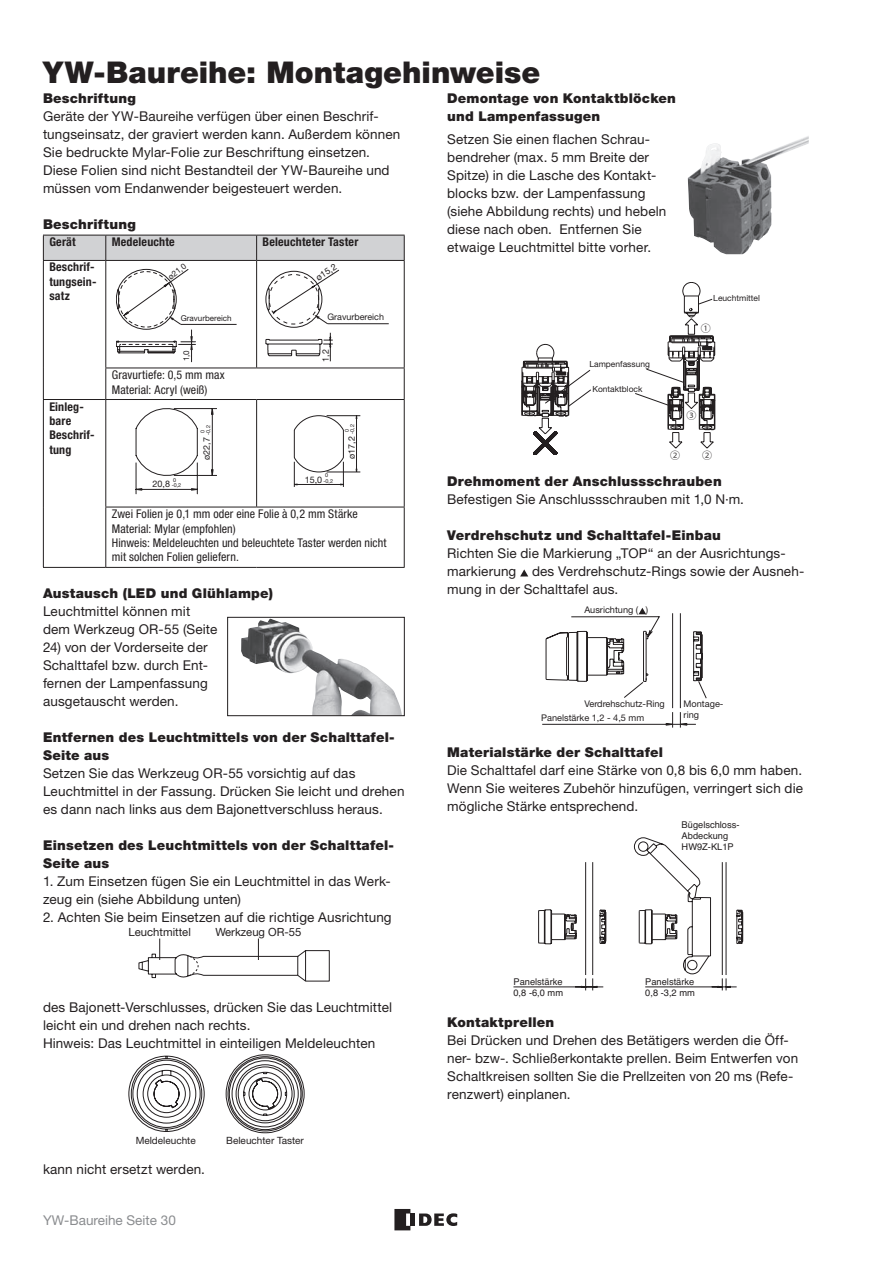
<style>
.page{position:relative;width:893px;height:1263px;background:#fff}
.page>*{position:absolute;margin:0;border:0;box-sizing:border-box;transform-origin:0 0}
.t1{font:900 30px "Helvetica Neue LT";color:#231f20}
.t2{font:13.5px/18px "Helvetica Neue LT";letter-spacing:.01em;color:#231f20}
.t3{font:900 13.5px/18px "Helvetica Neue LT";letter-spacing:.015em;color:#231f20}
.t4{font:13.5px "Helvetica Neue LT";color:#8a8c8f}
.t5{font:condensed 12px/14.4px "Helvetica Neue LT";letter-spacing:.005em;color:#231f20}
.t6{font:700 condensed 12px/14.4px "Helvetica Neue LT";letter-spacing:.015em;color:#231f20}
.t7{font:11.25px "Helvetica Neue LT";color:#231f20}
.t8{font:10.05px "Helvetica Neue LT";color:#231f20}
.t9{font:10.05px "Koz Go Pro Regular 90 pv RKSJ H";color:#231f20}
.t10{font:9.3px/11.1px "Helvetica";color:#231f20}
.t11{font:9.15px/10.9px "Helvetica Neue LT";color:#231f20}
.t12{font:9px "Helvetica Neue LT";color:#231f20}
.t13{font:8.4px "Helvetica Neue LT";color:#231f20}
.t14{font:8.1px "Helvetica Neue LT";color:#231f20}
.t15{font:5.4px/5.1px "Helvetica Neue LT";color:#231f20;text-align:center}
</style>
<div class="page">
<svg style="left:394px;top:1209px;width:16px;height:21px"></svg>
<div style="left:410px;top:1213px;width:5px;height:12px;background:#231f20"></div>
<svg style="left:419px;top:1213px;width:38px;height:12px"></svg>
<hr style="left:43px;top:261px;width:1px;height:107px;background:#231f20">
<hr style="left:105px;top:261px;width:1px;height:106px;background:#231f20">
<hr style="left:256px;top:261px;width:1px;height:106px;background:#231f20">
<hr style="left:404px;top:261px;width:1px;height:106px;background:#231f20">
<hr style="left:43px;top:368px;width:1px;height:31px;background:#231f20">
<hr style="left:105px;top:367px;width:151px;height:1px;background:#231f20">
<hr style="left:105px;top:368px;width:1px;height:31px;background:#231f20">
<hr style="left:256px;top:367px;width:148px;height:1px;background:#231f20">
<hr style="left:404px;top:368px;width:1px;height:31px;background:#231f20">
<hr style="left:43px;top:399px;width:63px;height:1px;background:#231f20">
<hr style="left:43px;top:400px;width:1px;height:107px;background:#231f20">
<hr style="left:106px;top:399px;width:150px;height:1px;background:#231f20">
<hr style="left:105px;top:400px;width:1px;height:106px;background:#231f20">
<hr style="left:256px;top:399px;width:148px;height:1px;background:#231f20">
<hr style="left:256px;top:400px;width:1px;height:106px;background:#231f20">
<hr style="left:404px;top:400px;width:1px;height:106px;background:#231f20">
<hr style="left:43px;top:507px;width:1px;height:60px;background:#231f20">
<hr style="left:105px;top:506px;width:151px;height:1px;background:#231f20">
<hr style="left:105px;top:507px;width:1px;height:60px;background:#231f20">
<hr style="left:256px;top:506px;width:148px;height:1px;background:#231f20">
<hr style="left:404px;top:507px;width:1px;height:60px;background:#231f20">
<hr style="left:43px;top:567px;width:63px;height:1px;background:#231f20">
<hr style="left:106px;top:567px;width:150px;height:1px;background:#231f20">
<hr style="left:256px;top:567px;width:148px;height:1px;background:#231f20">
<hr style="left:43px;top:260px;width:63px;height:1px;background:#231f20">
<hr style="left:106px;top:260px;width:150px;height:1px;background:#231f20">
<svg style="left:43px;top:235px;width:362px;height:25px;background:#cacbcd"></svg>
<hr style="left:256px;top:260px;width:148px;height:1px;background:#231f20">
<svg style="left:116px;top:269px;width:120px;height:93px"></svg>
<svg style="left:265px;top:269px;width:124px;height:92px"></svg>
<svg style="left:136px;top:408px;width:81px;height:86px"></svg>
<hr style="left:326px;top:471px;width:34px;height:1px;background:#231f20">
<hr style="left:326px;top:415px;width:34px;height:1px;background:#231f20">
<hr style="left:356px;top:415px;width:1px;height:57px;background:#231f20">
<svg style="left:294px;top:415px;width:50px;height:72px"></svg>
<svg style="left:520px;top:569px;width:8px;height:7px"></svg>
<img style="left:241px;top:619px;width:101px;height:95px">
<div style="left:227px;top:617px;width:177px;height:99px;border:1px solid #231f20"></div>
<svg style="left:521px;top:282px;width:194px;height:173px"></svg>
<svg style="left:542px;top:607px;width:164px;height:120px"></svg>
<svg style="left:513px;top:837px;width:230px;height:153px"></svg>
<img style="left:688px;top:143px;width:102px;height:35px">
<svg style="left:138px;top:938px;width:191px;height:43px"></svg>
<svg style="left:128px;top:1054px;width:176px;height:79px"></svg>
<h1 class="t1" style="left:43px;top:54px;width:498px">YW-Baureihe: Montagehinweise</h1>
<p class="t3" style="left:43px;top:89px;width:94px">Beschriftung</p>
<p class="t3" style="left:447px;top:89px;width:230px">Demontage von Kontaktblöcken</p>
<p class="t2" style="left:43px;top:107px;width:337px">Geräte der YW-Baureihe verfügen über einen Beschrif-</p>
<p class="t3" style="left:447px;top:107px;width:155px">und Lampenfassugen</p>
<p class="t2" style="left:43px;top:125px;width:359px">tungseinsatz, der graviert werden kann. Außerdem können Sie bedruckte Mylar-Folie zur Beschriftung einsetzen.<br>Diese Folien sind nicht Bestandteil der YW-Baureihe und müssen vom Endanwender beigesteuert werden.</p>
<p class="t3" style="left:43px;top:215px;width:94px">Beschriftung</p>
<p class="t6" style="left:49px;top:234px;width:28px">Gerät</p>
<p class="t6" style="left:112px;top:234px;width:64px">Medeleuchte</p>
<p class="t6" style="left:262px;top:234px;width:97px">Beleuchteter Taster</p>
<p class="t6" style="left:49px;top:260px;width:49px">Beschrif&shy;tungsein&shy;satz</p>
<p class="t14" style="left:166px;top:274px;width:22px;rotate:-38deg">ø21,0</p>
<p class="t2" style="left:447px;top:130px;width:221px">Setzen Sie einen flachen Schrau&shy;bendreher (max. 5 mm Breite der Spitze) in die Lasche des Kontakt&shy;blocks bzw. der Lampenfassung (siehe Abbildung rechts) und hebeln diese nach oben. Entfernen Sie etwaige Leuchtmittel bitte vorher.</p>
<p class="t12" style="left:314px;top:274px;width:24px;rotate:-33deg">ø15,2</p>
<p class="t14" style="left:181px;top:313px;width:52px">Gravurbereich</p>
<p class="t14" style="left:181px;top:361px;width:13px;rotate:-90deg">1,0</p>
<p class="t5" style="left:112px;top:367px;width:114px">Gravurtiefe: 0,5 mm max<br>Material: Acryl (weiß)</p>
<p class="t12" style="left:327px;top:311px;width:58px">Gravurbereich</p>
<p class="t12" style="left:320px;top:362px;width:14px;rotate:-90deg">1,2</p>
<p class="t13" style="left:589px;top:359px;width:62px">Lampenfassung</p>
<p class="t13" style="left:592px;top:384px;width:52px">Kontaktblock</p>
<p class="t13" style="left:713px;top:293px;width:48px">Leuchtmittel</p>
<p class="t9" style="left:701px;top:322px;width:11px">①</p>
<p class="t6" style="left:49px;top:399px;width:47px">Einleg&shy;bare<br>Beschrif&shy;tung</p>
<p class="t15" style="left:205px;top:435px;width:11px;rotate:-90deg">-0,2</p>
<p class="t15" style="left:200px;top:433px;width:5px;rotate:-90deg">0</p>
<p class="t12" style="left:201px;top:459px;width:24px;rotate:-90deg">ø22,7</p>
<p class="t15" style="left:344px;top:434px;width:11px;rotate:-90deg">0 -0,2</p>
<p class="t12" style="left:346px;top:459px;width:24px;rotate:-90deg">ø17,2</p>
<p class="t15" style="left:325px;top:472px;width:5px">0</p>
<p class="t12" style="left:305px;top:474px;width:19px">15,0</p>
<p class="t5" style="left:112px;top:506px;width:276px">Zwei Folien je 0,1 mm oder eine Folie à 0,2 mm Stärke Material: Mylar (empfohlen)<br>Hinweis: Meldeleuchten und beleuchtete Taster werden nicht mit solchen Folien geliefern.</p>
<p class="t3" style="left:43px;top:584px;width:231px">Austausch (LED und Glühlampe)</p>
<p class="t2" style="left:43px;top:601px;width:176px">Leuchtmittel können mit dem Werkzeug OR-55 (Seite</p>
<p class="t2" style="left:43px;top:637px;width:166px;text-align:justify">24) von der Vorderseite der Schalttafel bzw. durch Ent&shy;fernen der Lampenfassung ausgetauscht werden.</p>
<p class="t3" style="left:43px;top:728px;width:353px">Entfernen des Leuchtmittels von der Schalttafel-<br>Seite aus</p>
<p class="t2" style="left:43px;top:763px;width:363px">Setzen Sie das Werkzeug OR-55 vorsichtig auf das<br>Leuchtmittel in der Fassung. Drücken Sie leicht und drehen es dann nach links aus dem Bajonettverschluss heraus.</p>
<p class="t3" style="left:43px;top:836px;width:352px">Einsetzen des Leuchtmittels von der Schalttafel-<br>Seite aus</p>
<p class="t2" style="left:43px;top:871px;width:349px">1. Zum Einsetzen fügen Sie ein Leuchtmittel in das Werk&shy;zeug ein (siehe Abbildung unten)</p>
<p class="t2" style="left:43px;top:907px;width:350px">2. Achten Sie beim Einsetzen auf die richtige Ausrichtung</p>
<p class="t15" style="left:173px;top:477px;width:5px">0</p>
<p class="t15" style="left:323px;top:478px;width:11px">-0,2</p>
<p class="t12" style="left:152px;top:478px;width:19px">20,8</p>
<p class="t15" style="left:172px;top:482px;width:11px">-0,2</p>
<p class="t7" style="left:128px;top:925px;width:64px">Leuchtmittel</p>
<p class="t7" style="left:215px;top:925px;width:88px">Werkzeug OR-55</p>
<p class="t2" style="left:43px;top:997px;width:350px">des Bajonett-Verschlusses, drücken Sie das Leuchtmittel leicht ein und drehen nach rechts.<br>Hinweis: Das Leuchtmittel in einteiligen Meldeleuchten</p>
<p class="t8" style="left:136px;top:1134px;width:62px">Meldeleuchte</p>
<p class="t8" style="left:226px;top:1134px;width:79px">Beleuchter Taster</p>
<p class="t2" style="left:43px;top:1159px;width:163px">kann nicht ersetzt werden.</p>
<p class="t4" style="left:43px;top:1211px;width:134px">YW-Baureihe Seite 30</p>
<p class="t9" style="left:686px;top:408px;width:11px">③</p>
<p class="t9" style="left:670px;top:449px;width:11px">②</p>
<p class="t9" style="left:702px;top:449px;width:11px">②</p>
<p class="t3" style="left:447px;top:472px;width:276px">Drehmoment der Anschlussschrauben</p>
<p class="t2" style="left:447px;top:490px;width:298px">Befestigen Sie Anschlussschrauben mit 1,0 N·m.</p>
<p class="t3" style="left:447px;top:526px;width:275px">Verdrehschutz und Schalttafel-Einbau</p>
<p class="t2" style="left:447px;top:544px;width:358px">Richten Sie die Markierung „TOP“ an der Ausrichtungs&shy;markierung des Verdrehschutz-Rings sowie der Ausneh&shy;mung in der Schalttafel aus.</p>
<p class="t11" style="left:584px;top:604px;width:65px">Ausrichtung ( )</p>
<p class="t11" style="left:584px;top:697px;width:82px">Verdrehschutz-Ring</p>
<p class="t11" style="left:683px;top:697px;width:41px">Montage&shy;ring</p>
<p class="t11" style="left:541px;top:712px;width:104px">Panelstärke 1,2 - 4,5 mm</p>
<p class="t3" style="left:447px;top:742px;width:217px">Materialstärke der Schalttafel</p>
<p class="t2" style="left:447px;top:760px;width:357px;text-align:justify">Die Schalttafel darf eine Stärke von 0,8 bis 6,0 mm haben.<br>Wenn Sie weiteres Zubehör hinzufügen, verringert sich die mögliche Stärke entsprechend.</p>
<p class="t10" style="left:681px;top:818px;width:59px">Bügelschloss-<br>Abdeckung<br>HW9Z-KL1P</p>
<p class="t10" style="left:513px;top:975px;width:51px">Panelstärke<br>0,8 -6,0 mm</p>
<p class="t10" style="left:645px;top:975px;width:51px">Panelstärke<br>0,8 -3,2 mm</p>
<p class="t3" style="left:447px;top:1012px;width:109px">Kontaktprellen</p>
<p class="t2" style="left:447px;top:1030px;width:352px">Bei Drücken und Drehen des Betätigers werden die Öff&shy;ner- bzw-. Schließerkontakte prellen. Beim Entwerfen von Schaltkreisen sollten Sie die Prellzeiten von 20 ms (Refe&shy;renzwert) einplanen.</p>
</div>
